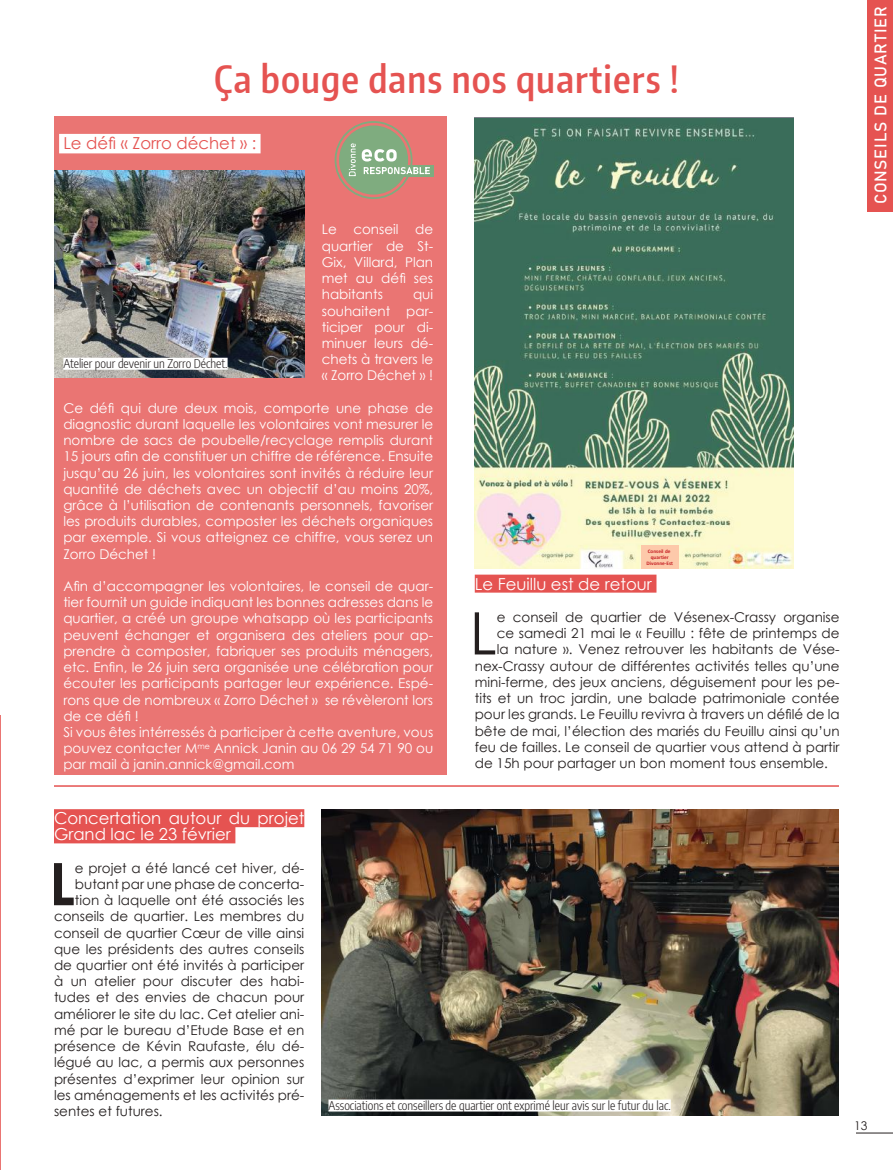
<style>
.page{position:relative;width:893px;height:1170px;background:#fff}
.page>*{position:absolute;margin:0;border:0;box-sizing:border-box;transform-origin:0 0}
.t1{font:58.65px "Century Gothic";color:#241f1f}
.t2{font:700 58.65px "Century Gothic";color:#241f1f}
.t3{font:600 37.5px "Encode Sans Compressed";letter-spacing:.03em;color:#e55351}
.t4{font:16.65px "Bahnschrift";letter-spacing:.05em;color:#fff}
.t5{font:16.5px/16.2px "Century Gothic";color:#fff}
.t6{font:16.5px "Century Gothic";color:#e55351}
.t7{font:13.5px/16.2px "Century Gothic";color:#fff;text-align:justify}
.t8{font:13.5px "Century Gothic";color:#241f1f}
.t9{font:300 12px "Encode Sans Condensed";color:#241f1f}
.t10{font:12px "Century Gothic";color:#241f1f}
.t11{font:700 5.25px/6.4px "Calibri";letter-spacing:-.005em;color:#c62024;text-align:center}
</style>
<div class="page">
<hr style="left:856px;top:1132px;width:37px;height:1px;background:#241f1f">
<hr style="left:0;top:714px;width:1px;height:455px;background:#e55351">
<div style="left:54px;top:117px;width:392px;height:657px;background:#ea7573"></div>
<div style="left:868px;top:0;width:25px;height:212px;background:#e55351"></div>
<div style="left:475px;top:574px;width:181px;height:18px;background:#e55351"></div>
<div style="left:54px;top:809px;width:250px;height:18px;background:#e55351"></div>
<div style="left:54px;top:825px;width:181px;height:18px;background:#e55351"></div>
<div style="left:59px;top:134px;width:202px;height:19px;background:#fff"></div>
<img style="left:322px;top:809px;width:517px;height:306px">
<div style="left:328px;top:1099px;width:343px;height:12px;background:#fff"></div>
<img style="left:54px;top:171px;width:251px;height:206px">
<div style="left:63px;top:358px;width:165px;height:12px;background:#fff"></div>
<hr style="left:54px;top:785px;width:785px;height:1px;background:#e55351">
<img style="left:475px;top:118px;width:319px;height:450px">
<div style="left:641px;top:544px;width:38px;height:24px;background:#fdc9aa"></div>
<div style="left:339px;top:125px;width:69px;height:69px;background:#7fac7f;border-radius:50%"></div>
<div style="left:335px;top:121px;width:77px;height:78px;border:2px solid #7fac7f;border-radius:50%"></div>
<div style="left:361px;top:165px;width:72px;height:11px;background:#7fac7f"></div>
<svg style="left:349px;top:132px;width:81px;height:44px"></svg>
<h2 class="t3" style="left:214px;top:54px;width:466px">Ça bouge dans nos quartiers !</h2>
<p class="t6" style="left:63px;top:132px;width:194px">Le défi « Zorro déchet » :</p>
<p class="t7" style="left:322px;top:221px;width:113px">Le conseil de quartier de St-Gix, Villard, Plan met au défi ses habitants</p>
<p class="t7" style="left:322px;top:286px;width:113px;text-indent:91px">qui souhaitent par&shy;ticiper pour di&shy;minuer leurs dé&shy;chets à travers le « Zorro Déchet » !</p>
<p class="t7" style="left:63px;top:399px;width:371px">Ce défi qui dure deux mois, comporte une phase de diagnostic durant laquelle les volontaires vont mesurer le nombre de sacs de poubelle/recyclage remplis durant 15 jours afin de constituer un chiffre de référence. Ensuite jusqu’au 26 juin, les volontaires sont invités à réduire leur quantité de déchets avec un objectif d’au moins 20%, grâce à l’utilisation de contenants personnels, favoriser les produits durables, composter les déchets organiques par exemple. Si vous atteignez ce chiffre, vous serez un Zorro Déchet !</p>
<p class="t7" style="left:63px;top:578px;width:371px;text-align:left">Afin d’accompagner les volontaires, le conseil de quar&shy;tier fournit un guide indiquant les bonnes adresses dans le quartier, a créé un groupe whatsapp où les participants peuvent échanger et organisera des ateliers pour ap&shy;prendre à composter, fabriquer ses produits ménagers, etc. Enfin, le 26 juin sera organisée une célébration pour écouter les participants partager leur expérience. Espé&shy;rons que de nombreux « Zorro Déchet » se révèleront lors de ce défi !<br>Si vous êtes intérressés à participer à cette aventure, vous pouvez contacter M<sup>me</sup> Annick Janin au 06 29 54 71 90 ou par mail à janin.annick@gmail.com</p>
<p class="t9" style="left:63px;top:355px;width:166px">Atelier pour devenir un Zorro Déchet.</p>
<p class="t11" style="left:647px;top:547px;width:28px">Conseil de quartier<br>Divonne-Est</p>
<p class="t5" style="left:475px;top:575px;width:179px">Le Feuillu est de retour</p>
<h1 class="t1" style="left:470px;top:592px;width:29px">L</h1>
<p class="t8" style="left:497px;top:607px;width:344px">e conseil de quartier de Vésenex-Crassy organise</p>
<p class="t8" style="left:497px;top:624px;width:344px">ce samedi 21 mai le « Feuillu : fête de printemps de</p>
<p class="t8" style="left:497px;top:640px;width:344px">la nature ». Venez retrouver les habitants de Vése-</p>
<p class="t8" style="left:475px;top:656px;width:366px">nex-Crassy autour de différentes activités telles qu’une</p>
<p class="t8" style="left:475px;top:672px;width:366px">mini-ferme, des jeux anciens, déguisement pour les pe-</p>
<p class="t8" style="left:475px;top:688px;width:366px">tits et un troc jardin, une balade patrimoniale contée</p>
<p class="t8" style="left:475px;top:705px;width:366px">pour les grands. Le Feuillu revivra à travers un défilé de la</p>
<p class="t8" style="left:475px;top:721px;width:366px">bête de mai, l’élection des mariés du Feuillu ainsi qu’un</p>
<p class="t8" style="left:475px;top:737px;width:366px">feu de failles. Le conseil de quartier vous attend à partir</p>
<p class="t8" style="left:475px;top:753px;width:355px">de 15h pour partager un bon moment tous ensemble.</p>
<p class="t5" style="left:54px;top:809px;width:252px">Concertation autour du projet<br>Grand lac le 23 février</p>
<h1 class="t2" style="left:49px;top:839px;width:27px">L</h1>
<p class="t8" style="left:75px;top:858px;width:231px">e projet a été lancé cet hiver, dé-</p>
<p class="t8" style="left:75px;top:874px;width:231px">butant par une phase de concerta-</p>
<p class="t8" style="left:75px;top:890px;width:231px">tion à laquelle ont été associés les</p>
<p class="t8" style="left:54px;top:907px;width:252px">conseils de quartier. Les membres du</p>
<p class="t8" style="left:54px;top:923px;width:252px">conseil de quartier Cœur de ville ainsi</p>
<p class="t8" style="left:54px;top:939px;width:252px">que les présidents des autres conseils</p>
<p class="t8" style="left:54px;top:955px;width:252px">de quartier ont été invités à participer</p>
<p class="t8" style="left:54px;top:971px;width:252px">à un atelier pour discuter des habi-</p>
<p class="t8" style="left:54px;top:988px;width:252px">tudes et des envies de chacun pour</p>
<p class="t8" style="left:54px;top:1004px;width:252px">améliorer le site du lac. Cet atelier ani-</p>
<p class="t8" style="left:54px;top:1020px;width:252px">mé par le bureau d’Etude Base et en</p>
<p class="t8" style="left:54px;top:1036px;width:252px">présence de Kévin Raufaste, élu dé-</p>
<p class="t8" style="left:54px;top:1052px;width:252px">légué au lac, a permis aux personnes</p>
<p class="t8" style="left:54px;top:1069px;width:252px">présentes d’exprimer leur opinion sur</p>
<p class="t8" style="left:54px;top:1085px;width:252px">les aménagements et les activités pré-</p>
<p class="t8" style="left:54px;top:1101px;width:110px">sentes et futures.</p>
<p class="t9" style="left:328px;top:1097px;width:344px">Associations et conseillers de quartier ont exprimé leur avis sur le futur du lac.</p>
<p class="t4" style="left:868px;top:204px;width:200px;rotate:-90deg">CONSEILS DE QUARTIER</p>
<p class="t10" style="left:854px;top:1116px;width:15px">13</p>
</div>
